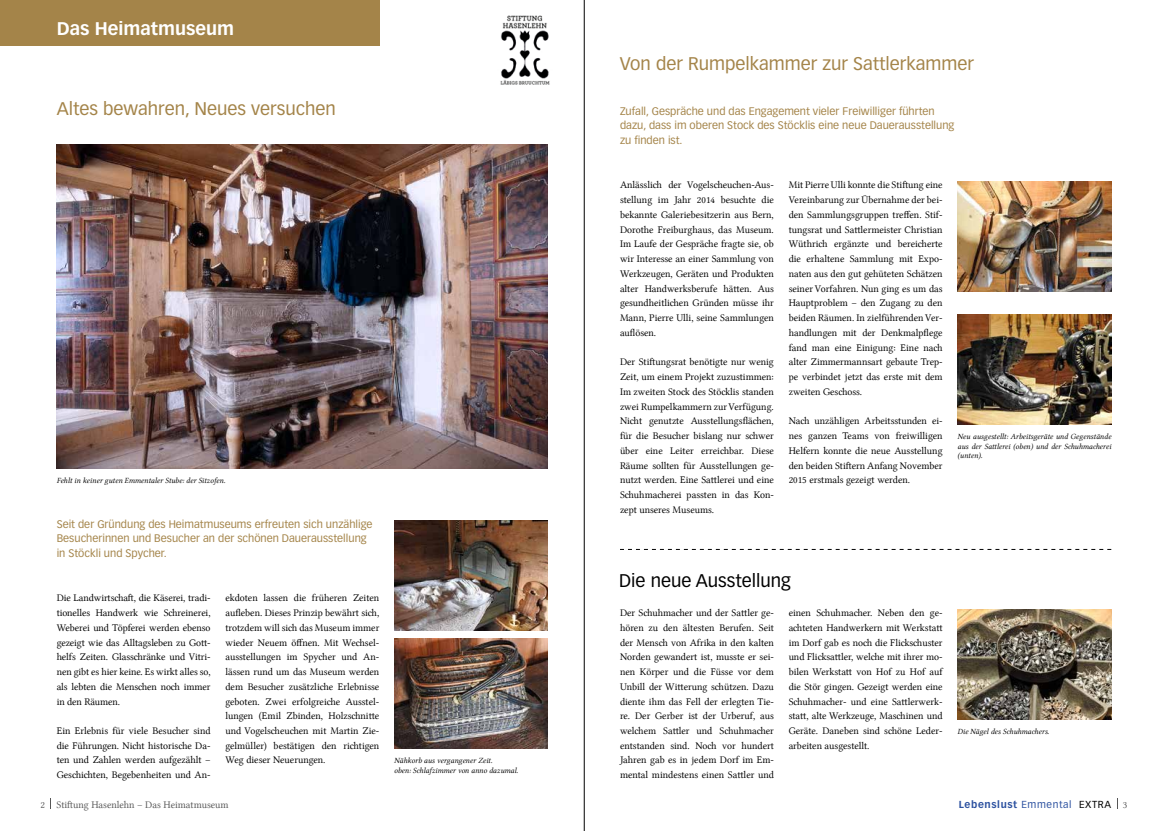
<style>
.page{position:relative;width:1168px;height:831px;background:#fff}
.page>*{position:absolute;margin:0;border:0;box-sizing:border-box;transform-origin:0 0}
.t1{font:18px "Vectora LT Std";color:#a48449}
.t2{font:18px "Vectora LT Std";color:#000}
.t3{font:700 18px "Vectora LT Std";color:#fff}
.t4{font:10.8px/14.7px "Vectora LT Std";color:#a48449}
.t5{font:10.3px/14.7px "Lin Libertine";color:#000;text-align:justify}
.t6{font:10.3px "Lin Libertine";color:#565656}
.t7{font:700 10px "Vectora LT Std";letter-spacing:.06em;color:#2d52a0}
.t8{font:8px/9.6px "Lin Libertine I";color:#000}
.s1{font-weight:400}
.s2{font-weight:400;color:#000}
.s3{font-family:"Lin Libertine";font-weight:400;font-size:10.3px;color:#565656}
</style>
<div class="page">
<div style="left:0;top:0;width:379px;height:45px;background:#a48449"></div>
<img style="left:57px;top:144px;width:491px;height:324px">
<img style="left:394px;top:521px;width:154px;height:109px">
<img style="left:394px;top:639px;width:154px;height:109px">
<img style="left:957px;top:609px;width:154px;height:110px">
<svg style="left:620px;top:549px;width:491px;height:1px"></svg>
<img style="left:957px;top:182px;width:154px;height:109px">
<img style="left:957px;top:314px;width:154px;height:110px">
<img style="left:500px;top:15px;width:50px;height:70px">
<hr style="left:584px;top:0;width:1px;height:831px;background:#000">
<h1 class="t3" style="left:57px;top:17px;width:179px">Das Heimatmuseum</h1>
<h1 class="t1" style="left:57px;top:98px;width:281px">Altes bewahren, Neues versuchen</h1>
<p class="t8" style="left:57px;top:476px;width:170px">Fehlt in keiner guten Emmentaler Stube: der Sitzofen.</p>
<p class="t4" style="left:57px;top:516px;width:317px">Seit der Gründung des Heimatmuseums erfreuten sich unzählige<br>Besucherinnen und Besucher an der schönen Dauerausstellung in Stöckli und Spycher.</p>
<p class="t5" style="left:57px;top:590px;width:155px">Die Landwirtschaft, die Käserei, tradi&shy;tionelles Handwerk wie Schreinerei, Weberei und Töpferei werden ebenso gezeigt wie das Alltagsleben zu Gott&shy;helfs Zeiten. Glasschränke und Vitri&shy;nen gibt es hier keine. Es wirkt alles so, als lebten die Menschen noch immer in den Räumen.</p>
<p class="t5" style="left:57px;top:723px;width:155px">Ein Erlebnis für viele Besucher sind die Führungen. Nicht historische Da&shy;ten und Zahlen werden aufgezählt – Geschichten, Begebenheiten und An-</p>
<p class="t5" style="left:225px;top:590px;width:155px">ekdoten lassen die früheren Zeiten aufleben. Dieses Prinzip bewährt sich, trotzdem will sich das Museum immer wieder Neuem öffnen. Mit Wechsel&shy;ausstellungen im Spycher und An&shy;lässen rund um das Museum werden dem Besucher zusätzliche Erlebnisse geboten. Zwei erfolgreiche Ausstel&shy;lungen (Emil Zbinden, Holzschnitte und Vogelscheuchen mit Martin Zie&shy;gelmüller) bestätigen den richtigen Weg dieser Neuerungen.</p>
<p class="t8" style="left:394px;top:756px;width:126px">Nähkorb aus vergangener Zeit.<br>oben: Schlafzimmer von anno dazumal.</p>
<h1 class="t1" style="left:620px;top:53px;width:356px">Von der Rumpelkammer zur Sattlerkammer</h1>
<p class="t4" style="left:620px;top:103px;width:336px">Zufall, Gespräche und das Engagement vieler Freiwilliger führten dazu, dass im oberen Stock des Stöcklis eine neue Dauerausstellung zu finden ist.</p>
<p class="t5" style="left:620px;top:178px;width:155px">Anlässlich der Vogelscheuchen-Aus&shy;stellung im Jahr 2014 besuchte die bekannte Galeriebesitzerin aus Bern, Dorothe Freiburghaus, das Museum.<br>Im Laufe der Gespräche fragte sie, ob wir Interesse an einer Sammlung von Werkzeugen, Geräten und Produkten alter Handwerksberufe hätten. Aus gesundheitlichen Gründen müsse ihr Mann, Pierre Ulli, seine Sammlungen auflösen.</p>
<p class="t5" style="left:620px;top:354px;width:155px">Der Stiftungsrat benötigte nur wenig Zeit, um einem Projekt zuzustimmen:<br>Im zweiten Stock des Stöcklis standen zwei Rumpelkammern zur Verfügung.<br>Nicht genutzte Ausstellungsflächen, für die Besucher bislang nur schwer über eine Leiter erreichbar. Diese Räume sollten für Ausstellungen ge&shy;nutzt werden. Eine Sattlerei und eine Schuhmacherei passten in das Kon&shy;zept unseres Museums.</p>
<p class="t5" style="left:789px;top:178px;width:155px">Mit Pierre Ulli konnte die Stiftung eine Vereinbarung zur Übernahme der bei&shy;den Sammlungsgruppen treffen. Stif&shy;tungsrat und Sattlermeister Christian Wüthrich ergänzte und bereicherte die erhaltene Sammlung mit Expo&shy;naten aus den gut gehüteten Schätzen seiner Vorfahren. Nun ging es um das Hauptproblem – den Zugang zu den beiden Räumen. In zielführenden Ver&shy;handlungen mit der Denkmalpflege fand man eine Einigung: Eine nach alter Zimmermannsart gebaute Trep&shy;pe verbindet jetzt das erste mit dem zweiten Geschoss.</p>
<p class="t5" style="left:789px;top:413px;width:155px">Nach unzähligen Arbeitsstunden ei&shy;nes ganzen Teams von freiwilligen Helfern konnte die neue Ausstellung den beiden Stiftern Anfang November 2015 erstmals gezeigt werden.</p>
<p class="t8" style="left:957px;top:432px;width:155px;text-align:justify">Neu ausgestellt: Arbeitsgeräte und Gegenstände aus der Sattlerei (oben) und der Schuhmacherei (unten).</p>
<h1 class="t2" style="left:619px;top:569px;width:173px">Die neue Ausstellung</h1>
<p class="t5" style="left:620px;top:605px;width:155px">Der Schuhmacher und der Sattler ge&shy;hören zu den ältesten Berufen. Seit der Mensch von Afrika in den kalten Norden gewandert ist, musste er sei&shy;nen Körper und die Füsse vor dem Unbill der Witterung schützen. Dazu diente ihm das Fell der erlegten Tie&shy;re. Der Gerber ist der Urberuf, aus welchem Sattler und Schuhmacher entstanden sind. Noch vor hundert Jahren gab es in jedem Dorf im Em&shy;mental mindestens einen Sattler und</p>
<p class="t5" style="left:789px;top:605px;width:155px">einen Schuhmacher. Neben den ge&shy;achteten Handwerkern mit Werkstatt im Dorf gab es noch die Flickschuster und Flicksattler, welche mit ihrer mo&shy;bilen Werkstatt von Hof zu Hof auf die Stör gingen. Gezeigt werden eine Schuhmacher- und eine Sattlerwerk&shy;statt, alte Werkzeuge, Maschinen und Geräte. Daneben sind schöne Leder&shy;arbeiten ausgestellt.</p>
<p class="t8" style="left:957px;top:726px;width:93px">Die Nägel des Schuhmachers.</p>
<p class="t6" style="left:41px;top:798px;width:190px">2 Stiftung Hasenlehn – Das Heimatmuseum</p>
<p class="t7" style="left:959px;top:798px;width:170px">Lebenslust <span class="s1">Emmental</span> <span class="s2">EXTRA</span> <span class="s3">3</span></p>
</div>
